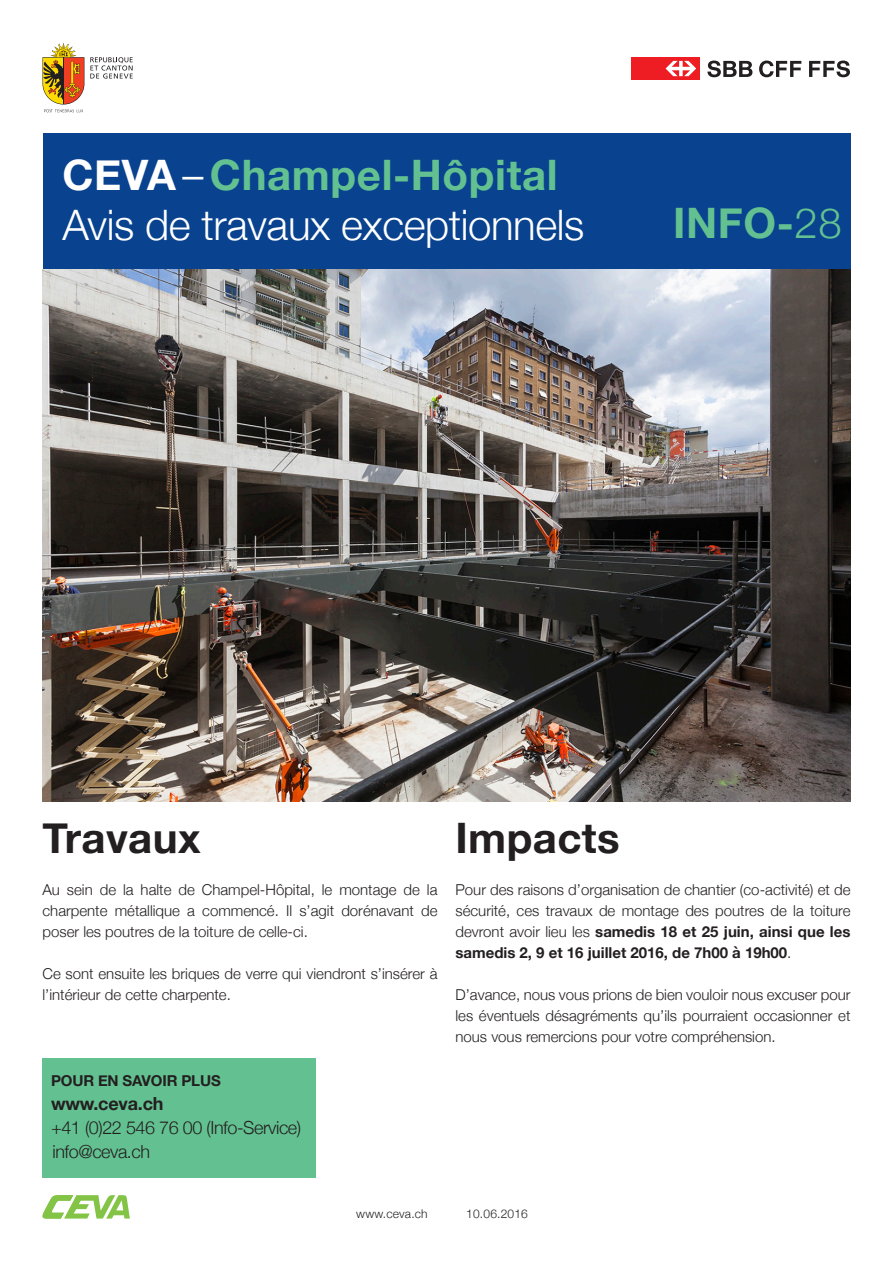
<style>
.page{position:relative;width:893px;height:1263px;background:#fff}
.page>*{position:absolute;margin:0;border:0;box-sizing:border-box;transform-origin:0 0}
._3_Titel{font:700 42px "Helvetica Neue";letter-spacing:.015em;color:#63c191}
._3_Titel-2{font:300 42px "Helvetica Neue";letter-spacing:-.01em;color:#fff}
.Grundschrift{font:700 42px "Helvetica Neue";letter-spacing:.01em;color:#231f20}
._02__texte_standard{font:300 18px "Helvetica Neue";letter-spacing:-.025em;color:#231f20}
._02__texte_standard-2{font:700 18px "Helvetica Neue";letter-spacing:-.01em;color:#231f20}
._02__texte_standard-3{font:300 15px/21px "Helvetica Neue";color:#231f20;text-align:justify}
._3_Titel-3{font:700 15px "Helvetica Neue";letter-spacing:-.01em;color:#231f20}
._4_Anzeigentext{font:300 12px "Helvetica Neue";letter-spacing:.015em;color:#231f20}
.s1{color:#fff}
.s2{font-weight:300;color:#fff}
.s3{font-weight:300}
.s4{font-weight:700}
</style>
<div class="page">
<svg style="left:707px;top:61px;width:45px;height:16px"></svg>
<svg style="left:759px;top:61px;width:42px;height:16px"></svg>
<svg style="left:809px;top:61px;width:41px;height:16px"></svg>
<div style="left:631px;top:57px;width:69px;height:23px;background:#ee1d23"></div>
<svg style="left:666px;top:61px;width:30px;height:15px"></svg>
<svg style="left:43px;top:43px;width:41px;height:69px"></svg>
<hr style="left:63px;top:58px;width:1px;height:46px;background:#231f20">
<svg style="left:90px;top:57px;width:43px;height:22px"></svg>
<svg style="left:43px;top:1195px;width:87px;height:23px"></svg>
<div style="left:43px;top:134px;width:807px;height:142px;background:#09428e"></div>
<img style="left:43px;top:270px;width:807px;height:532px">
<div style="left:43px;top:1058px;width:273px;height:119px;background:#63c191"></div>
<p class="_3_Titel" style="left:62px;top:142px;width:497px"><span class="s1">CEVA</span><span class="s2">–</span> Champel-Hôpital</p>
<p class="_3_Titel-2" style="left:62px;top:191px;width:523px">Avis de travaux exceptionnels</p>
<p class="_3_Titel" style="left:673px;top:190px;width:170px">INFO-<span class="s3">28</span></p>
<p class="Grundschrift" style="left:43px;top:805px;width:160px">Travaux</p>
<p class="_02__texte_standard-3" style="left:43px;top:878px;width:396px">Au sein de la halte de Champel-Hôpital, le montage de la charpente métallique a commencé. Il s’agit dorénavant de poser les poutres de la toiture de celle-ci.</p>
<p class="_02__texte_standard-3" style="left:43px;top:962px;width:396px">Ce sont ensuite les briques de verre qui viendront s’insérer à l’intérieur de cette charpente.</p>
<p class="_3_Titel-3" style="left:51px;top:1069px;width:171px">POUR EN SAVOIR PLUS</p>
<p class="_02__texte_standard-2" style="left:51px;top:1089px;width:114px">www.ceva.ch</p>
<p class="_02__texte_standard" style="left:51px;top:1113px;width:252px">+41 (0)22 546 76 00 (Info-Service)</p>
<p class="_02__texte_standard" style="left:53px;top:1137px;width:99px">info@ceva.ch</p>
<p class="Grundschrift" style="left:455px;top:805px;width:166px">Impacts</p>
<p class="_02__texte_standard-3" style="left:455px;top:878px;width:396px">Pour des raisons d’organisation de chantier (co-activité) et de sécurité, ces travaux de montage des poutres de la toiture devront avoir lieu les <span class="s4">samedis 18 et 25 juin, ainsi que les samedis 2, 9 et 16 juillet 2016, de 7h00 à 19h00</span>.</p>
<p class="_02__texte_standard-3" style="left:455px;top:983px;width:396px">D’avance, nous vous prions de bien vouloir nous excuser pour les éventuels désagréments qu’ils pourraient occasionner et nous vous remercions pour votre compréhension.</p>
<p class="_4_Anzeigentext" style="left:356px;top:1204px;width:73px">www.ceva.ch</p>
<p class="_4_Anzeigentext" style="left:466px;top:1204px;width:63px">10.06.2016</p>
</div>
